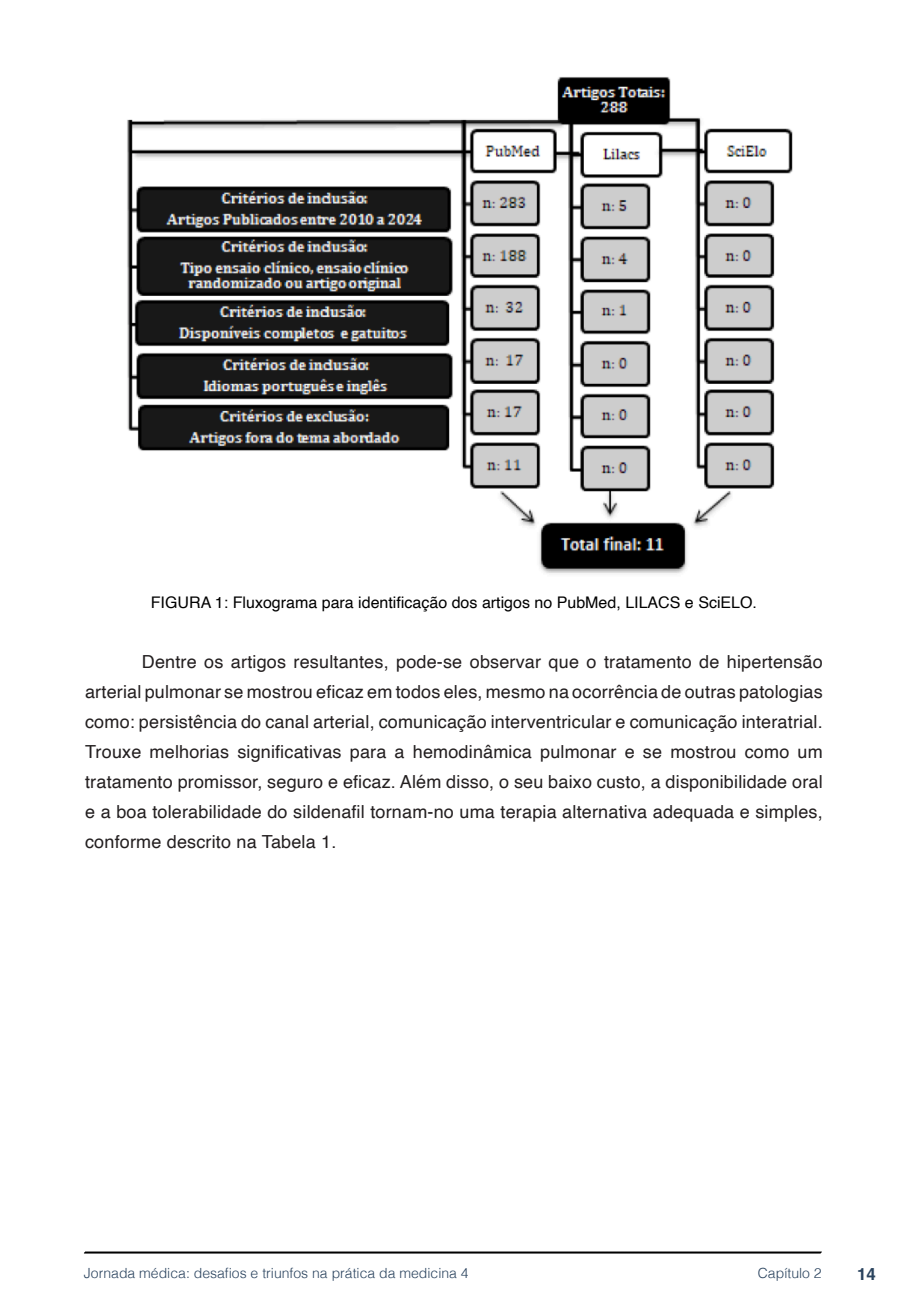
<style>
.page{position:relative;width:908px;height:1304px;background:#fff}
.page>*{position:absolute;margin:0;border:0;box-sizing:border-box;transform-origin:0 0}
.txt{font:18px/30px "Helvetica";letter-spacing:.01em;color:#231f20;text-align:justify}
.t1{font:700 16.8px "Helvetica";color:#2a435e}
.imagens_graf_tab{font:16px "Helvetica";color:#000}
.t2{font:300 14px "Helvetica";color:#2a435e}
</style>
<div class="page">
<svg style="left:84px;top:1251px;width:737px;height:3px;background:#515151"></svg>
<img style="left:127px;top:77px;width:666px;height:497px">
<p class="imagens_graf_tab" style="left:151px;top:590px;width:607px">FIGURA 1: Fluxograma para identificação dos artigos no PubMed, LILACS e SciELO.</p>
<p class="txt" style="left:85px;top:647px;width:738px;text-indent:57px">Dentre os artigos resultantes, pode-se observar que o tratamento de hipertensão arterial pulmonar se mostrou eficaz em todos eles, mesmo na ocorrência de outras patologias como: persistência do canal arterial, comunicação interventricular e comunicação interatrial.<br>Trouxe melhorias significativas para a hemodinâmica pulmonar e se mostrou como um tratamento promissor, seguro e eficaz. Além disso, o seu baixo custo, a disponibilidade oral e a boa tolerabilidade do sildenafil tornam-no uma terapia alternativa adequada e simples, conforme descrito na Tabela 1.</p>
<p class="t2" style="left:84px;top:1261px;width:386px">Jornada médica: desafios e triunfos na prática da medicina 4</p>
<p class="t2" style="left:757px;top:1261px;width:65px">Capítulo 2</p>
<p class="t1" style="left:856px;top:1264px;width:20px">14</p>
</div>
